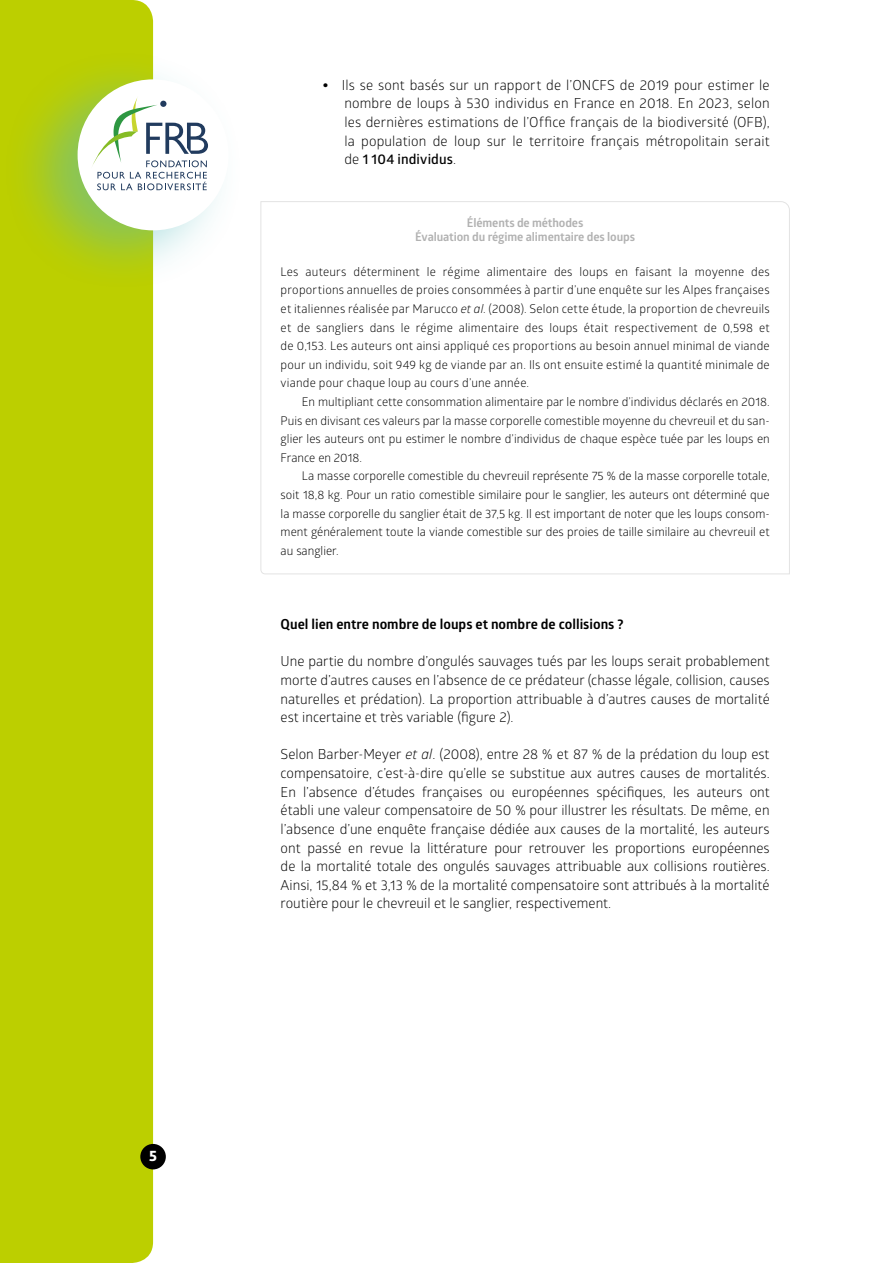
<style>
.page{position:relative;width:893px;height:1263px;background:#fff}
.page>*{position:absolute;margin:0;border:0;box-sizing:border-box;transform-origin:0 0}
.t1{font:700 14.85px "Globerx";color:#fff}
.t2{font:13.8px/18.6px "Glober";color:#000;text-align:justify}
.t3{font:700 13.8px "Glober";color:#000}
.t4{font:12px/18.6px "Glober";color:#000;text-align:justify}
.t5{font:700 12px/14.4px "Glober";letter-spacing:-.01em;color:#b2b2b2;text-align:center}
.s1{font-family:"Arial";font-weight:700}
.s2{font-weight:600}
.s3{font-style:italic}
</style>
<div class="page">
<div style="left:0;top:0;width:153px;height:1263px;background:#bccf00"></div>
<div style="left:1px;top:48px;width:244px;height:244px;background:#51babc;opacity:.5"></div>
<div style="left:78px;top:79px;width:151px;height:151px;background:#fff;border-radius:50%"></div>
<svg style="left:91px;top:96px;width:117px;height:94px"></svg>
<div style="left:140px;top:1144px;width:26px;height:25px;background:#000;border-radius:50%"></div>
<svg style="left:260px;top:201px;width:530px;height:373px"></svg>
<p class="t1" style="left:149px;top:1145px;width:9px">5</p>
<p class="t2" style="left:344px;top:75px;width:427px;text-indent:-21px"><span class="s1">•</span> Ils se sont basés sur un rapport de l’ONCFS de 2019 pour estimer le nombre de loups à 530 individus en France en 2018. En 2023, selon les dernières estimations de l’Office français de la biodiversité (OFB), la population de loup sur le territoire français métropolitain serait de <span class="s2">1 104 individus</span>.</p>
<p class="t5" style="left:415px;top:215px;width:221px">Éléments de méthodes<br>Évaluation du régime alimentaire des loups</p>
<p class="t4" style="left:281px;top:262px;width:491px">Les auteurs déterminent le régime alimentaire des loups en faisant la moyenne des proportions annuelles de proies consommées à partir d’une enquête sur les Alpes françaises et italiennes réalisée par Marucco <span class="s3">et al</span>. (2008). Selon cette étude, la proportion de chevreuils et de sangliers dans le régime alimentaire des loups était respectivement de 0,598 et de 0,153. Les auteurs ont ainsi appliqué ces proportions au besoin annuel minimal de viande pour un individu, soit 949 kg de viande par an. Ils ont ensuite estimé la quantité minimale de viande pour chaque loup au cours d’une année.</p>
<p class="t4" style="left:281px;top:392px;width:491px;text-indent:21px">En multipliant cette consommation alimentaire par le nombre d’individus déclarés en 2018.<br>Puis en divisant ces valeurs par la masse corporelle comestible moyenne du chevreuil et du san&shy;glier les auteurs ont pu estimer le nombre d’individus de chaque espèce tuée par les loups en France en 2018.</p>
<p class="t4" style="left:281px;top:466px;width:491px;text-indent:21px">La masse corporelle comestible du chevreuil représente 75 % de la masse corporelle totale, soit 18,8 kg. Pour un ratio comestible similaire pour le sanglier, les auteurs ont déterminé que la masse corporelle du sanglier était de 37,5 kg. Il est important de noter que les loups consom&shy;ment généralement toute la viande comestible sur des proies de taille similaire au chevreuil et au sanglier.</p>
<p class="t3" style="left:281px;top:615px;width:344px">Quel lien entre nombre de loups et nombre de collisions ?</p>
<p class="t2" style="left:281px;top:652px;width:491px">Une partie du nombre d’ongulés sauvages tués par les loups serait probablement morte d’autres causes en l’absence de ce prédateur (chasse légale, collision, causes naturelles et prédation). La proportion attribuable à d’autres causes de mortalité est incertaine et très variable (figure 2).</p>
<p class="t2" style="left:281px;top:745px;width:491px">Selon Barber-Meyer <span class="s3">et al</span>. (2008), entre 28 % et 87 % de la prédation du loup est compensatoire, c’est-à-dire qu’elle se substitue aux autres causes de mortalités.<br>En l’absence d’études françaises ou européennes spécifiques, les auteurs ont établi une valeur compensatoire de 50 % pour illustrer les résultats. De même, en l’absence d’une enquête française dédiée aux causes de la mortalité, les auteurs ont passé en revue la littérature pour retrouver les proportions européennes de la mortalité totale des ongulés sauvages attribuable aux collisions routières.<br>Ainsi, 15,84 % et 3,13 % de la mortalité compensatoire sont attribués à la mortalité routière pour le chevreuil et le sanglier, respectivement.</p>
</div>
